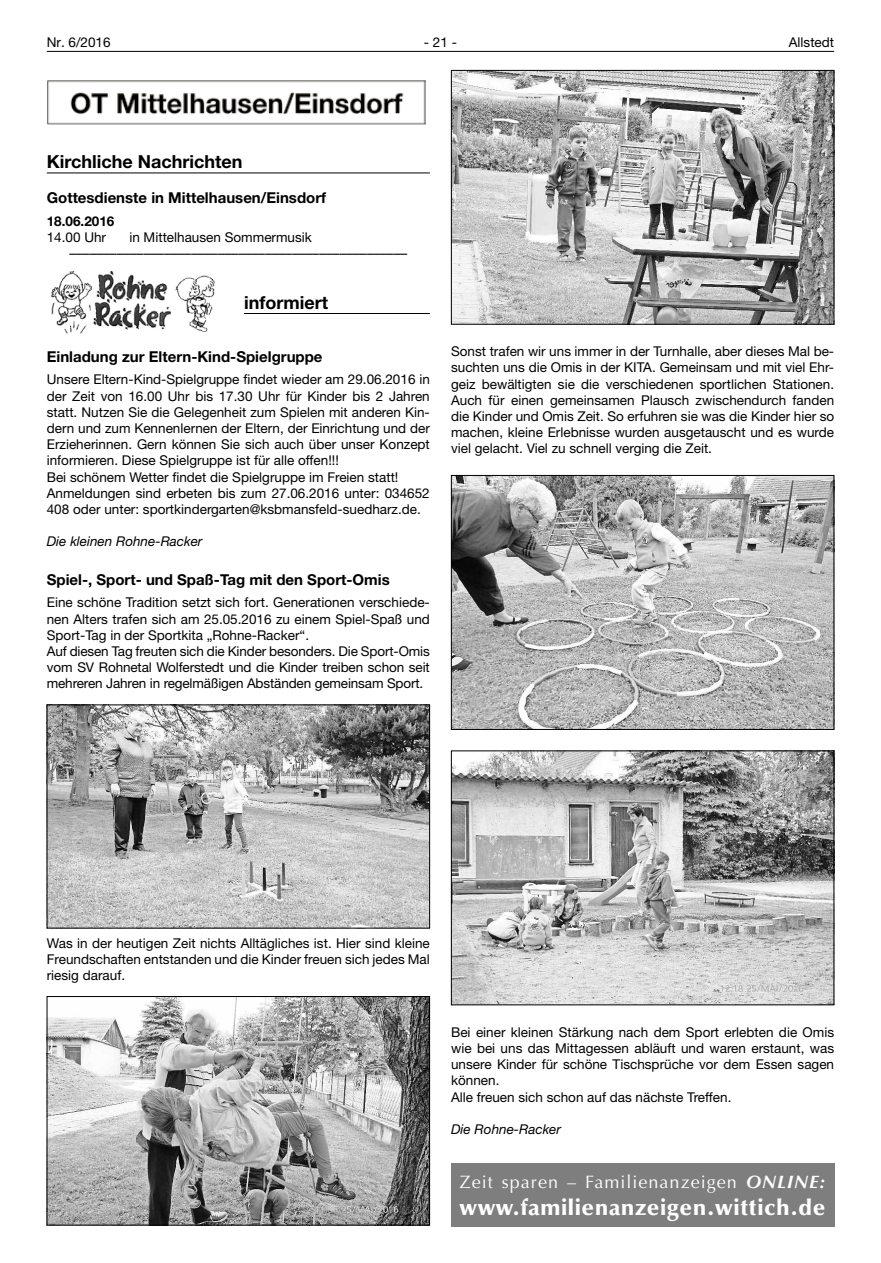
<style>
.page{position:relative;width:881px;height:1263px;background:#fff}
.page>*{position:absolute;margin:0;border:0;box-sizing:border-box;transform-origin:0 0}
.t1{font:900 22.5px "Optima LT";letter-spacing:.025em;color:#fff}
.t2{font:18px "Optima LT";letter-spacing:.055em;color:#fff}
.t3{font:700 18px "Helvetica Neue LT";color:#000}
.t4{font:700 15px "Helvetica Neue LT";color:#000}
.t5{font:13.5px/16.2px "Helvetica Neue LT";color:#000}
.t6{font:italic 13.5px "Helvetica Neue LT";color:#000}
.t7{font:700 13.5px "Helvetica Neue LT";color:#000}
.s1{font-weight:700;font-style:italic}
</style>
<div class="page">
<hr style="left:47px;top:51px;width:786px;height:1px;background:#000">
<hr style="left:47px;top:173px;width:382px;height:1px;background:#000">
<hr style="left:244px;top:313px;width:185px;height:1px;background:#000">
<img style="left:47px;top:80px;width:378px;height:44px">
<img style="left:49px;top:707px;width:378px;height:219px">
<img style="left:49px;top:998px;width:378px;height:225px">
<div style="left:47px;top:996px;width:382px;height:229px;border:1px solid #000"></div>
<img style="left:453px;top:72px;width:378px;height:250px">
<div style="left:451px;top:70px;width:382px;height:254px;border:1px solid #000"></div>
<img style="left:453px;top:477px;width:378px;height:251px">
<div style="left:451px;top:475px;width:382px;height:255px;border:1px solid #000"></div>
<img style="left:453px;top:753px;width:378px;height:250px">
<img style="left:51px;top:271px;width:164px;height:63px">
<div style="left:451px;top:1163px;width:382px;height:64px;background:#7e7e7e"></div>
<p class="t5" style="left:47px;top:34px;width:65px">Nr. 6/2016</p>
<p class="t5" style="left:424px;top:34px;width:35px">- 21 -</p>
<p class="t5" style="left:788px;top:34px;width:47px">Allstedt</p>
<h2 class="t3" style="left:47px;top:151px;width:197px">Kirchliche Nachrichten</h2>
<p class="t4" style="left:47px;top:189px;width:281px">Gottesdienste in Mittelhausen/Einsdorf</p>
<p class="t7" style="left:47px;top:213px;width:69px">18.06.2016</p>
<p class="t5" style="left:47px;top:229px;width:61px">14.00 Uhr</p>
<p class="t5" style="left:69px;top:229px;width:339px;text-indent:60px">in Mittelhausen Sommermusik ––––––––––––––––––––––––––––––––––––––––––––––––––</p>
<h2 class="t3" style="left:244px;top:291px;width:85px">informiert</h2>
<p class="t4" style="left:47px;top:347px;width:277px">Einladung zur Eltern-Kind-Spielgruppe</p>
<p class="t5" style="left:47px;top:371px;width:384px">Unsere Eltern-Kind-Spielgruppe findet wieder am 29.06.2016 in der Zeit von 16.00 Uhr bis 17.30 Uhr für Kinder bis 2 Jahren statt. Nutzen Sie die Gelegenheit zum Spielen mit anderen Kin&shy;dern und zum Kennenlernen der Eltern, der Einrichtung und der Erzieherinnen. Gern können Sie sich auch über unser Konzept informieren. Diese Spielgruppe ist für alle offen!!!<br>Bei schönem Wetter findet die Spielgruppe im Freien statt!<br>Anmeldungen sind erbeten bis zum 27.06.2016 unter: 034652<br>408 oder unter: sportkindergarten@ksbmansfeld-suedharz.de.</p>
<p class="t6" style="left:47px;top:533px;width:157px">Die kleinen Rohne-Racker</p>
<p class="t4" style="left:47px;top:570px;width:344px">Spiel-, Sport- und Spaß-Tag mit den Sport-Omis</p>
<p class="t5" style="left:47px;top:594px;width:384px">Eine schöne Tradition setzt sich fort. Generationen verschiede&shy;nen Alters trafen sich am 25.05.2016 zu einem Spiel-Spaß und Sport-Tag in der Sportkita „Rohne-Racker“.<br>Auf diesen Tag freuten sich die Kinder besonders. Die Sport-Omis vom SV Rohnetal Wolferstedt und die Kinder treiben schon seit mehreren Jahren in regelmäßigen Abständen gemeinsam Sport.</p>
<p class="t5" style="left:451px;top:343px;width:384px;text-align:justify">Sonst trafen wir uns immer in der Turnhalle, aber dieses Mal be&shy;suchten uns die Omis in der KITA. Gemeinsam und mit viel Ehr&shy;geiz bewältigten sie die verschiedenen sportlichen Stationen.<br>Auch für einen gemeinsamen Plausch zwischendurch fanden die Kinder und Omis Zeit. So erfuhren sie was die Kinder hier so machen, kleine Erlebnisse wurden ausgetauscht und es wurde viel gelacht. Viel zu schnell verging die Zeit.</p>
<p class="t5" style="left:47px;top:935px;width:384px;text-align:justify">Was in der heutigen Zeit nichts Alltägliches ist. Hier sind kleine Freundschaften entstanden und die Kinder freuen sich jedes Mal riesig darauf.</p>
<p class="t5" style="left:451px;top:1023px;width:384px">Bei einer kleinen Stärkung nach dem Sport erlebten die Omis wie bei uns das Mittagessen abläuft und waren erstaunt, was unsere Kinder für schöne Tischsprüche vor dem Essen sagen können.<br>Alle freuen sich schon auf das nächste Treffen.</p>
<p class="t6" style="left:451px;top:1121px;width:111px">Die Rohne-Racker</p>
<h2 class="t2" style="left:459px;top:1171px;width:367px">Zeit sparen – Familienanzeigen <span class="s1">ONLINE:</span></h2>
<h1 class="t1" style="left:459px;top:1194px;width:367px">www.familienanzeigen.wittich.de</h1>
</div>
